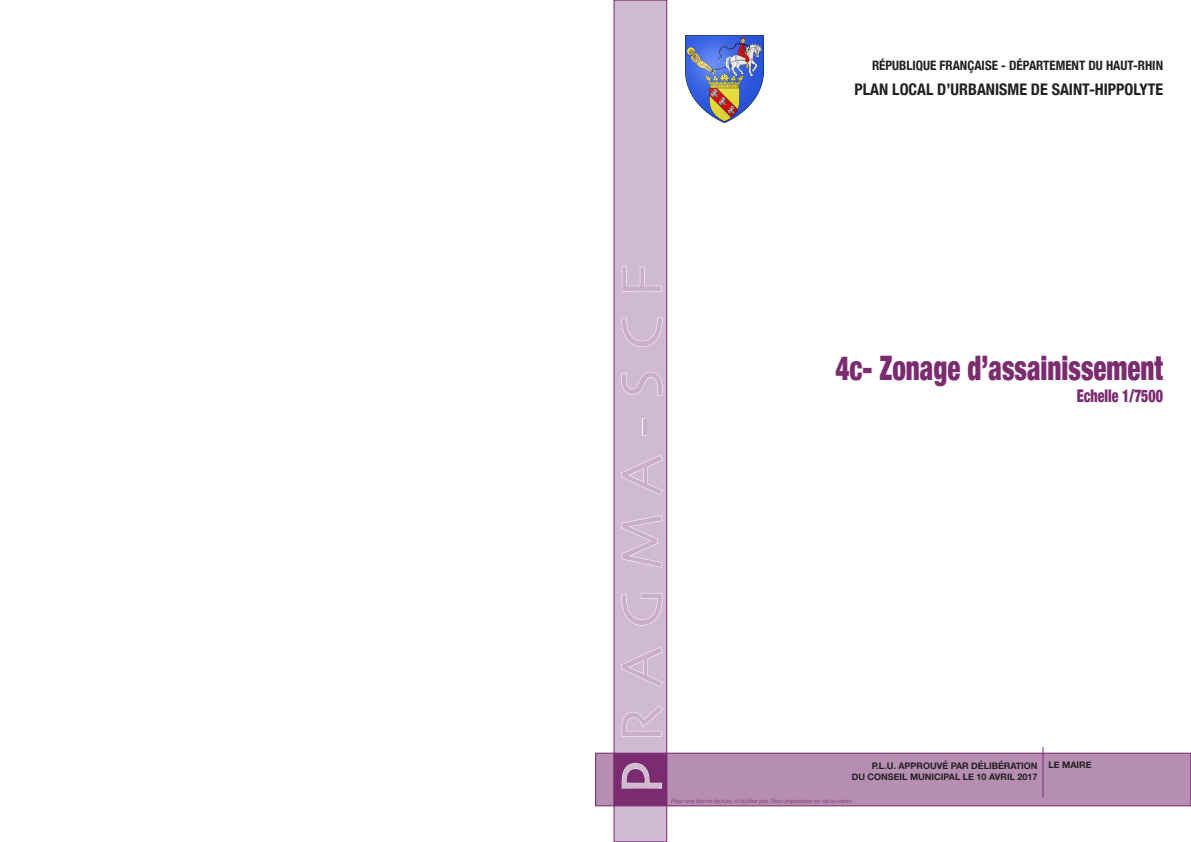
<style>
.page{position:relative;width:1191px;height:842px;background:#fff}
.page>*{position:absolute;margin:0;border:0;box-sizing:border-box;transform-origin:0 0}
.t1{font:60px "Skia";letter-spacing:.3em;color:#c9afc9}
.t2{font:900 condensed 33.8px "Helvetica Neue";color:#7b2b6f;scale:.8 1}
.t3{font:900 condensed 17.5px "Helvetica Neue";color:#7b2b6f;scale:.8 1}
.SOMMAIRE_CHAP{font:700 condensed 16px "Helvetica Neue";color:#231f20}
.SOMMAIRE_CHAP-2{font:700 condensed 13px "Helvetica Neue";color:#231f20}
.t4{font:700 9px "Helvetica Neue";color:#231f20}
.t5{font:italic 300 6px "Helvetica Neue";color:#7b2b6f}
.s1{color:#d0bad1}
</style>
<div class="page">
<div style="left:595px;top:753px;width:595px;height:53px;background:#b58eb2"></div>
<div style="left:595px;top:753px;width:596px;height:53px;border:1px solid #7b2b6f"></div>
<div style="left:614px;top:0;width:52px;height:842px;background:#d0bad1"></div>
<div style="left:614px;top:0;width:53px;height:842px;border:1px solid #7b2b6f"></div>
<hr style="left:1042px;top:747px;width:1px;height:51px;background:#7b2b6f">
<div style="left:614px;top:753px;width:53px;height:53px;background:#7b2b6f"></div>
<svg style="left:621px;top:763px;width:41px;height:25px"></svg>
<svg style="left:621px;top:705px;width:42px;height:32px"></svg>
<svg style="left:621px;top:647px;width:42px;height:40px"></svg>
<svg style="left:621px;top:593px;width:41px;height:32px"></svg>
<svg style="left:621px;top:515px;width:41px;height:53px"></svg>
<svg style="left:621px;top:455px;width:42px;height:40px"></svg>
<div style="left:642px;top:419px;width:4px;height:16px;border:1px solid #fff"></div>
<svg style="left:621px;top:372px;width:41px;height:24px"></svg>
<svg style="left:621px;top:317px;width:41px;height:30px"></svg>
<svg style="left:622px;top:266px;width:40px;height:26px"></svg>
<img style="left:685px;top:36px;width:78px;height:86px">
<p class="SOMMAIRE_CHAP-2" style="left:872px;top:55px;width:292px">RÉPUBLIQUE FRANÇAISE - DÉPARTEMENT DU HAUT-RHIN</p>
<p class="SOMMAIRE_CHAP" style="left:854px;top:76px;width:310px">PLAN LOCAL D’URBANISME DE SAINT-HIPPOLYTE</p>
<p class="t1" style="left:606px;top:795px;width:533px;rotate:-90deg"><span class="s1">P</span>RAGMA-SCF</p>
<p class="t2" style="left:835px;top:340px;width:411px">4c- Zonage d’assainissement</p>
<p class="t3" style="left:1076px;top:382px;width:110px">Echelle 1/7500</p>
<p class="t4" style="left:872px;top:758px;width:167px">P.L.U. APPROUVÉ PAR DÉLIBÉRATION</p>
<p class="t4" style="left:1048px;top:758px;width:44px">LE MAIRE</p>
<p class="t4" style="left:851px;top:769px;width:187px">DU CONSEIL MUNICIPAL LE 10 AVRIL 2017</p>
<p class="t5" style="left:671px;top:796px;width:182px">Pour une bonne lecture, n’oubliez pas l’éco-impression en recto-verso</p>
</div>
